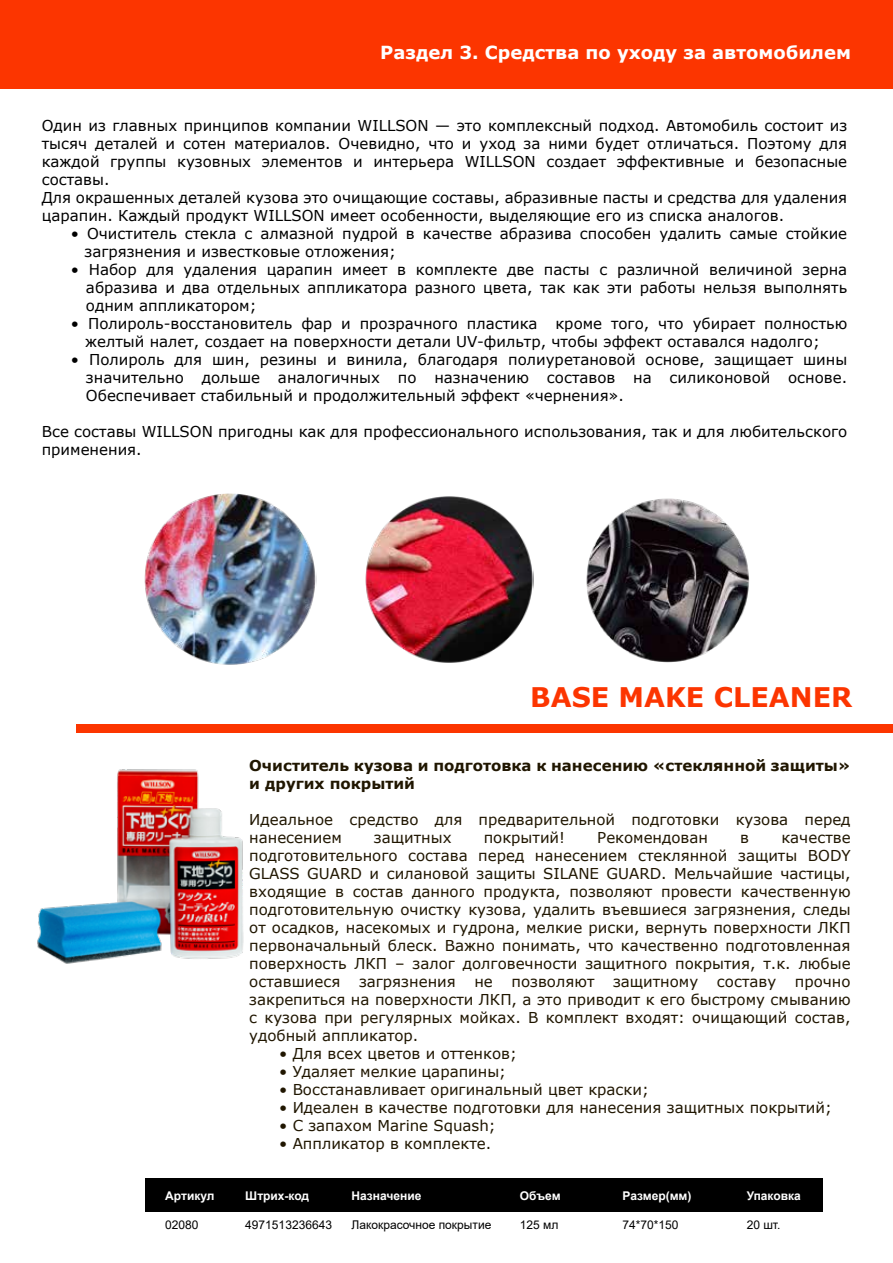
<style>
.page{position:relative;width:893px;height:1263px;background:#fff}
.page>*{position:absolute;margin:0;border:0;box-sizing:border-box;transform-origin:0 0}
.t1{font:700 27px "Verdana";color:#fc3500}
.t2{font:700 18px "Verdana";color:#fff}
.t3{font:15px/18px "Verdana";color:#000}
.t4{font:15px/18px "Verdana";color:#201600}
.t5{font:700 15px/18px "Verdana";color:#201600}
.t6{font:12px "Arial";color:#000}
.t7{font:700 12px "Arial";color:#fff}
</style>
<div class="page">
<div style="left:0;top:0;width:893px;height:89px;background:#fc3500"></div>
<div style="left:146px;top:1178px;width:677px;height:33px;background:#000"></div>
<img style="left:37px;top:769px;width:207px;height:195px">
<div style="left:77px;top:724px;width:816px;height:9px;background:#fc3500"></div>
<img style="left:365px;top:496px;width:168px;height:167px">
<img style="left:586px;top:498px;width:163px;height:164px">
<img style="left:144px;top:494px;width:172px;height:171px">
<p class="t2" style="left:380px;top:39px;width:472px">Раздел 3. Средства по уходу за автомобилем</p>
<p class="t3" style="left:42px;top:117px;width:807px">Один из главных принципов компании WILLSON — это комплексный подход. Автомобиль состоит из тысяч деталей и сотен материалов. Очевидно, что и уход за ними будет отличаться. Поэтому для каждой группы кузовных элементов и интерьера WILLSON создает эффективные и безопасные составы.<br>Для окрашенных деталей кузова это очищающие составы, абразивные пасты и средства для удаления царапин. Каждый продукт WILLSON имеет особенности, выделяющие его из списка аналогов.</p>
<p class="t3" style="left:84px;top:225px;width:764px;text-indent:-14px">• Очиститель стекла с алмазной пудрой в качестве абразива способен удалить самые стойкие загрязнения и известковые отложения;</p>
<p class="t3" style="left:86px;top:261px;width:763px;text-align:justify;text-indent:-15px">• Набор для удаления царапин имеет в комплекте две пасты с различной величиной зерна абразива и два отдельных аппликатора разного цвета, так как эти работы нельзя выполнять одним аппликатором;</p>
<p class="t3" style="left:85px;top:315px;width:763px;text-indent:-14px">• Полироль-восстановитель фар и прозрачного пластика кроме того, что убирает полностью желтый налет, создает на поверхности детали UV-фильтр, чтобы эффект оставался надолго;</p>
<p class="t3" style="left:86px;top:351px;width:763px;text-align:justify;text-indent:-15px">• Полироль для шин, резины и винила, благодаря полиуретановой основе, защищает шины значительно дольше аналогичных по назначению составов на силиконовой основе.<br>Обеспечивает стабильный и продолжительный эффект «чернения».</p>
<p class="t3" style="left:42px;top:423px;width:807px">Все составы WILLSON пригодны как для профессионального использования, так и для любительского применения.</p>
<h1 class="t1" style="left:530px;top:678px;width:323px">BASE MAKE CLEANER</h1>
<p class="t7" style="left:165px;top:1187px;width:51px">Артикул</p>
<p class="t6" style="left:165px;top:1216px;width:35px">02080</p>
<p class="t5" style="left:249px;top:756px;width:603px">Очиститель кузова и подготовка к нанесению «стеклянной защиты» и других покрытий</p>
<p class="t4" style="left:249px;top:810px;width:603px">Идеальное средство для предварительной подготовки кузова перед нанесением</p>
<p class="t4" style="left:374px;top:828px;width:79px">защитных</p>
<p class="t4" style="left:484px;top:828px;width:83px">покрытий!</p>
<p class="t4" style="left:597px;top:828px;width:112px">Рекомендован</p>
<p class="t4" style="left:740px;top:828px;width:10px">в</p>
<p class="t4" style="left:249px;top:828px;width:603px;text-align:justify;text-indent:532px">качестве подготовительного состава перед нанесением стеклянной защиты BODY GLASS GUARD и силановой защиты SILANE GUARD. Мельчайшие частицы, входящие в состав данного продукта, позволяют провести качественную подготовительную очистку кузова, удалить въевшиеся загрязнения, следы от осадков, насекомых и гудрона, мелкие риски, вернуть поверхности ЛКП первоначальный блеск. Важно понимать, что качественно подготовленная поверхность ЛКП – залог долговечности защитного покрытия, т.к. любые оставшиеся загрязнения не позволяют защитному составу прочно закрепиться на поверхности ЛКП, а это приводит к его быстрому смыванию с кузова при регулярных мойках. В комплект входят: очищающий состав, удобный аппликатор.</p>
<p class="t4" style="left:279px;top:1044px;width:239px">• Для всех цветов и оттенков;</p>
<p class="t4" style="left:279px;top:1062px;width:228px">• Удаляет мелкие царапины;</p>
<p class="t4" style="left:279px;top:1080px;width:371px">• Восстанавливает оригинальный цвет краски;</p>
<p class="t4" style="left:279px;top:1098px;width:554px">• Идеален в качестве подготовки для нанесения защитных покрытий;</p>
<p class="t4" style="left:279px;top:1116px;width:218px">• С запахом Marine Squash;</p>
<p class="t4" style="left:279px;top:1134px;width:213px">• Аппликатор в комплекте.</p>
<p class="t7" style="left:245px;top:1187px;width:65px">Штрих-код</p>
<p class="t6" style="left:245px;top:1216px;width:88px">4971513236643</p>
<p class="t7" style="left:351px;top:1187px;width:72px">Назначение</p>
<p class="t6" style="left:351px;top:1216px;width:141px">Лакокрасочное покрытие</p>
<p class="t7" style="left:520px;top:1187px;width:42px">Объем</p>
<p class="t6" style="left:520px;top:1216px;width:40px">125 мл</p>
<p class="t7" style="left:622px;top:1187px;width:70px">Размер(мм)</p>
<p class="t6" style="left:622px;top:1216px;width:58px">74*70*150</p>
<p class="t7" style="left:747px;top:1187px;width:56px">Упаковка</p>
<p class="t6" style="left:747px;top:1216px;width:35px">20 шт.</p>
</div>
